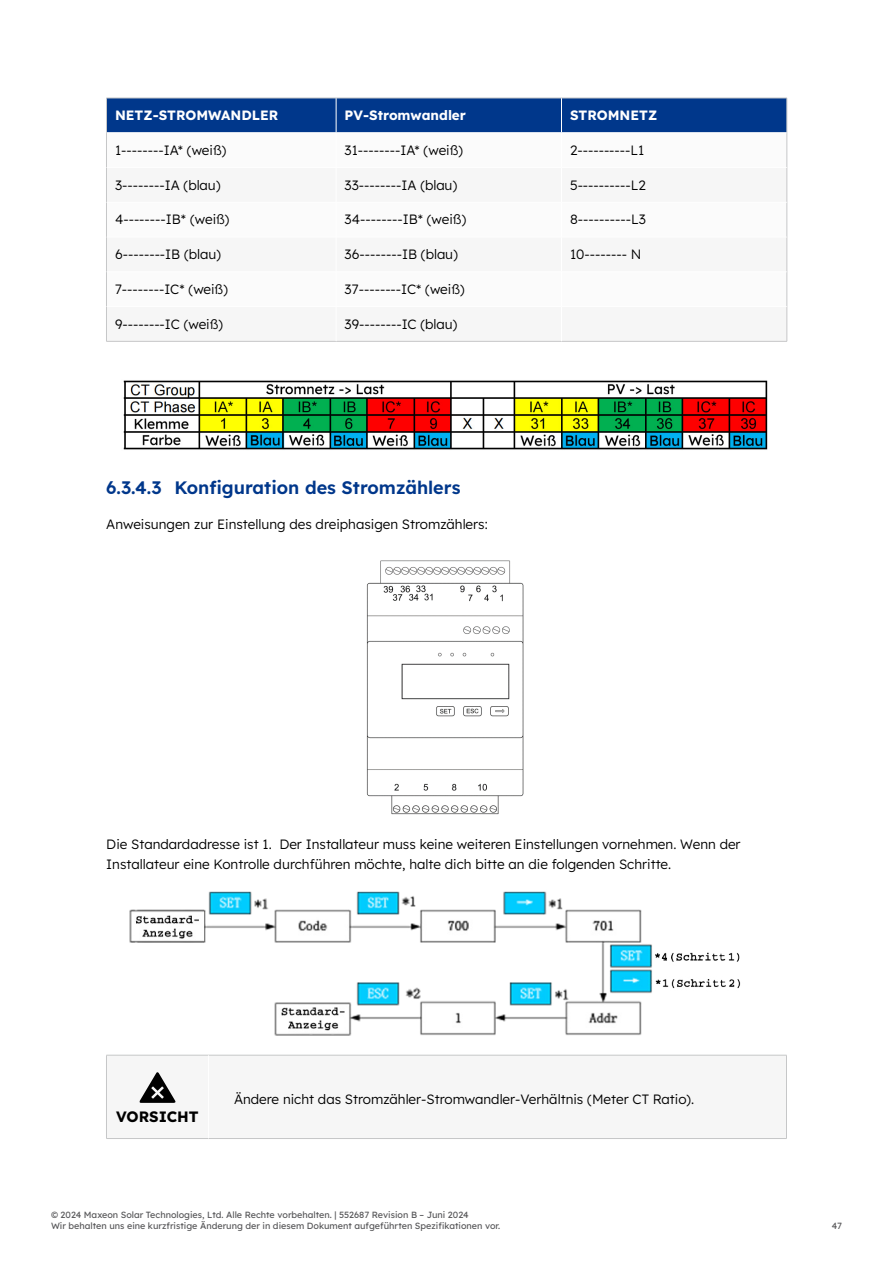
<style>
.page{position:relative;width:893px;height:1263px;background:#fff}
.page>*{position:absolute;margin:0;border:0;box-sizing:border-box;transform-origin:0 0}
.t1{font:600 18px "Lexend Deca";color:#00378b}
.t2{font:700 15px "Lexend Deca";color:#000}
.t3{font:300 13.5px/19.5px "Lexend Deca";color:#000}
.t4{font:700 13.5px "Lexend Deca";color:#fff}
.t5{font:9px/10.8px "Lexend Deca";color:#58585a}
</style>
<div class="page">
<div style="left:107px;top:99px;width:680px;height:33px;background:#00378b"></div>
<div style="left:107px;top:168px;width:680px;height:173px;background:#f6f6f6"></div>
<hr style="left:106px;top:98px;width:230px;height:1px;background:#c6c7c8">
<hr style="left:106px;top:98px;width:1px;height:35px;background:#c6c7c8">
<hr style="left:336px;top:98px;width:225px;height:1px;background:#c6c7c8">
<hr style="left:561px;top:98px;width:226px;height:1px;background:#c6c7c8">
<hr style="left:787px;top:98px;width:1px;height:35px;background:#c6c7c8">
<hr style="left:106px;top:133px;width:1px;height:35px;background:#c6c7c8">
<hr style="left:787px;top:133px;width:1px;height:35px;background:#c6c7c8">
<hr style="left:106px;top:168px;width:1px;height:34px;background:#c6c7c8">
<hr style="left:787px;top:168px;width:1px;height:34px;background:#c6c7c8">
<hr style="left:106px;top:202px;width:1px;height:35px;background:#c6c7c8">
<hr style="left:787px;top:202px;width:1px;height:35px;background:#c6c7c8">
<hr style="left:106px;top:237px;width:1px;height:35px;background:#c6c7c8">
<hr style="left:787px;top:237px;width:1px;height:35px;background:#c6c7c8">
<hr style="left:106px;top:272px;width:1px;height:35px;background:#c6c7c8">
<hr style="left:787px;top:272px;width:1px;height:35px;background:#c6c7c8">
<hr style="left:106px;top:307px;width:1px;height:34px;background:#c6c7c8">
<hr style="left:787px;top:307px;width:1px;height:34px;background:#c6c7c8">
<hr style="left:106px;top:341px;width:230px;height:1px;background:#c6c7c8">
<hr style="left:336px;top:341px;width:225px;height:1px;background:#c6c7c8">
<hr style="left:561px;top:341px;width:226px;height:1px;background:#c6c7c8">
<hr style="left:336px;top:98px;width:1px;height:35px;background:#fff">
<hr style="left:561px;top:98px;width:1px;height:35px;background:#fff">
<hr style="left:336px;top:168px;width:1px;height:34px;background:#fff">
<hr style="left:561px;top:168px;width:1px;height:34px;background:#fff">
<hr style="left:107px;top:202px;width:229px;height:1px;background:#fff">
<hr style="left:336px;top:202px;width:225px;height:1px;background:#fff">
<hr style="left:336px;top:202px;width:1px;height:35px;background:#fff">
<hr style="left:561px;top:202px;width:226px;height:1px;background:#fff">
<hr style="left:561px;top:202px;width:1px;height:35px;background:#fff">
<hr style="left:107px;top:237px;width:229px;height:1px;background:#fff">
<hr style="left:336px;top:237px;width:225px;height:1px;background:#fff">
<hr style="left:336px;top:237px;width:1px;height:35px;background:#fff">
<hr style="left:561px;top:237px;width:226px;height:1px;background:#fff">
<hr style="left:561px;top:237px;width:1px;height:35px;background:#fff">
<hr style="left:107px;top:272px;width:229px;height:1px;background:#fff">
<hr style="left:336px;top:272px;width:225px;height:1px;background:#fff">
<hr style="left:336px;top:272px;width:1px;height:34px;background:#fff">
<hr style="left:561px;top:272px;width:226px;height:1px;background:#fff">
<hr style="left:561px;top:272px;width:1px;height:34px;background:#fff">
<hr style="left:107px;top:306px;width:229px;height:1px;background:#fff">
<hr style="left:336px;top:306px;width:225px;height:1px;background:#fff">
<hr style="left:336px;top:307px;width:1px;height:34px;background:#fff">
<hr style="left:561px;top:306px;width:226px;height:1px;background:#fff">
<hr style="left:561px;top:307px;width:1px;height:34px;background:#fff">
<img style="left:123px;top:380px;width:645px;height:70px">
<img style="left:366px;top:560px;width:158px;height:255px">
<img style="left:130px;top:891px;width:611px;height:145px">
<hr style="left:106px;top:1055px;width:103px;height:1px;background:#c6c7c8">
<hr style="left:106px;top:1055px;width:1px;height:83px;background:#c6c7c8">
<hr style="left:209px;top:1055px;width:578px;height:1px;background:#c6c7c8">
<hr style="left:786px;top:1055px;width:1px;height:83px;background:#c6c7c8">
<hr style="left:106px;top:1138px;width:103px;height:1px;background:#c6c7c8">
<hr style="left:209px;top:1138px;width:578px;height:1px;background:#c6c7c8">
<hr style="left:208px;top:1055px;width:1px;height:83px;background:#fff">
<svg style="left:139px;top:1072px;width:37px;height:31px"></svg>
<p class="t4" style="left:115px;top:104px;width:165px">NETZ-STROMWANDLER</p>
<p class="t4" style="left:345px;top:104px;width:123px">PV-Stromwandler</p>
<p class="t4" style="left:570px;top:104px;width:89px">STROMNETZ</p>
<p class="t3" style="left:115px;top:139px;width:113px">1--------IA* (weiß)</p>
<p class="t3" style="left:345px;top:139px;width:120px">31--------IA* (weiß)</p>
<p class="t3" style="left:570px;top:139px;width:76px">2----------L1</p>
<p class="t3" style="left:115px;top:174px;width:107px">3--------IA (blau)</p>
<p class="t3" style="left:345px;top:174px;width:114px">33--------IA (blau)</p>
<p class="t3" style="left:570px;top:174px;width:77px">5----------L2</p>
<p class="t3" style="left:115px;top:209px;width:116px">4--------IB* (weiß)</p>
<p class="t3" style="left:345px;top:209px;width:123px">34--------IB* (weiß)</p>
<p class="t3" style="left:570px;top:209px;width:77px">8----------L3</p>
<p class="t3" style="left:115px;top:244px;width:108px">6--------IB (blau)</p>
<p class="t3" style="left:345px;top:244px;width:115px">36--------IB (blau)</p>
<p class="t3" style="left:570px;top:244px;width:73px">10-------- N</p>
<p class="t3" style="left:115px;top:278px;width:114px">7--------IC* (weiß)</p>
<p class="t3" style="left:345px;top:278px;width:122px">37--------IC* (weiß)</p>
<p class="t3" style="left:115px;top:313px;width:110px">9--------IC (weiß)</p>
<p class="t3" style="left:345px;top:313px;width:114px">39--------IC (blau)</p>
<h1 class="t1" style="left:106px;top:474px;width:356px">6.3.4.3 Konfiguration des Stromzählers</h1>
<p class="t3" style="left:106px;top:513px;width:383px">Anweisungen zur Einstellung des dreiphasigen Stromzählers:</p>
<p class="t3" style="left:106px;top:834px;width:636px">Die Standardadresse ist 1. Der Installateur muss keine weiteren Einstellungen vornehmen. Wenn der<br>Installateur eine Kontrolle durchführen möchte, halte dich bitte an die folgenden Schritte.</p>
<p class="t2" style="left:116px;top:1104px;width:84px">VORSICHT</p>
<p class="t3" style="left:234px;top:1088px;width:462px">Ändere nicht das Stromzähler-Stromwandler-Verhältnis (Meter CT Ratio).</p>
<p class="t5" style="left:51px;top:1209px;width:451px">© 2024 Maxeon Solar Technologies, Ltd. Alle Rechte vorbehalten. | 552687 Revision B – Juni 2024<br>Wir behalten uns eine kurzfristige Änderung der in diesem Dokument aufgeführten Spezifikationen vor.</p>
<p class="t5" style="left:832px;top:1220px;width:12px">47</p>
</div>
